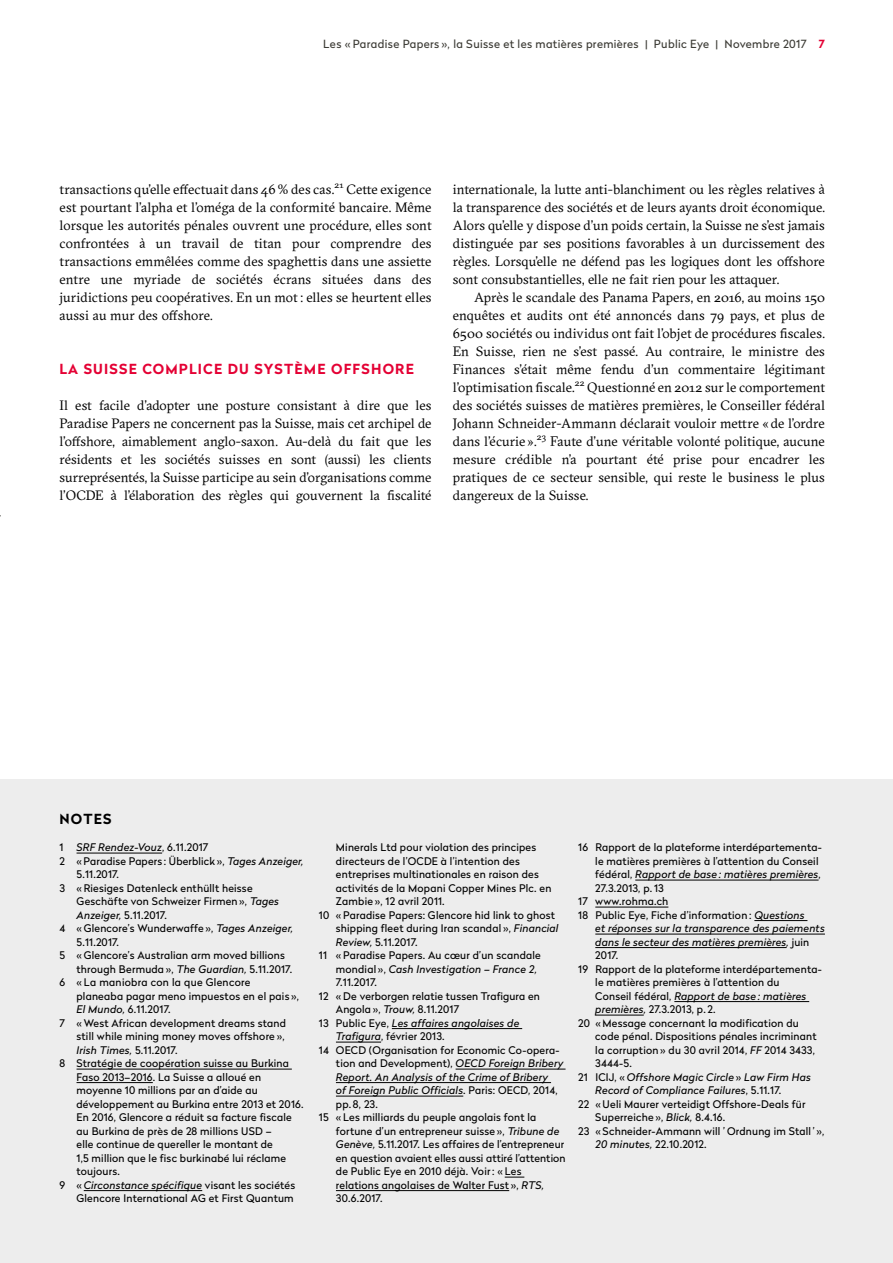
<style>
.page{position:relative;width:893px;height:1263px;background:#fff}
.page>*{position:absolute;margin:0;border:0;box-sizing:border-box;transform-origin:0 0}
._01_Untertitel_1{font:700 13.8px "Radikal";letter-spacing:.085em;color:#e40134}
._01_Untertitel_1-2{font:700 13.8px "Radikal";letter-spacing:.085em;color:#000}
._03_Lauftext_mE{font:13.5px/18px "GT Sectra";letter-spacing:.01em;color:#000;text-align:justify}
._03_Lauftext_oE{font:13.5px/18px "GT Sectra";letter-spacing:.005em;color:#000;text-align:justify}
.t1{font:11.25px "Radikal";letter-spacing:.03em;color:#3c3b35}
._04_Fussnote{font:10.5px/13.5px "Radikal";letter-spacing:.02em;color:#000}
._04_Fussnote-2{font:italic 10.5px/13.5px "Radikal";letter-spacing:.02em;color:#000}
.s1{font-weight:700;color:#e40134}
.s2{font-style:normal}
.s3{font-style:italic}
</style>
<div class="page">
<div style="left:1px;top:779px;width:892px;height:484px;background:#ededed"></div>
<hr style="left:77px;top:853px;width:85px;height:1px;background:#000">
<hr style="left:77px;top:1069px;width:215px;height:1px;background:#000">
<hr style="left:77px;top:1082px;width:76px;height:1px;background:#000">
<hr style="left:84px;top:1190px;width:118px;height:1px;background:#000">
<hr style="left:392px;top:1028px;width:130px;height:1px;background:#000">
<hr style="left:336px;top:1042px;width:45px;height:1px;background:#000">
<hr style="left:456px;top:1069px;width:110px;height:1px;background:#000">
<hr style="left:336px;top:1082px;width:215px;height:1px;background:#000">
<hr style="left:336px;top:1096px;width:127px;height:1px;background:#000">
<svg style="left:505px;top:1177px;width:19px;height:1px"></svg>
<hr style="left:336px;top:1190px;width:173px;height:1px;background:#000">
<hr style="left:635px;top:880px;width:184px;height:1px;background:#000">
<hr style="left:595px;top:907px;width:73px;height:1px;background:#000">
<hr style="left:754px;top:920px;width:53px;height:1px;background:#000">
<hr style="left:595px;top:934px;width:230px;height:1px;background:#000">
<hr style="left:595px;top:947px;width:192px;height:1px;background:#000">
<hr style="left:674px;top:1001px;width:135px;height:1px;background:#000">
<hr style="left:595px;top:1015px;width:49px;height:1px;background:#000">
<p class="t1" style="left:323px;top:36px;width:503px">Les « Paradise Papers », la Suisse et les matières premières | Public Eye | Novembre 2017 <span class="s1">7</span></p>
<p class="_03_Lauftext_mE" style="left:60px;top:180px;width:374px">transactions qu’elle effectuait dans 46 % des cas.<sup>21</sup> Cette exigence est pourtant l’alpha et l’oméga de la conformité bancaire. Même lorsque les autorités pénales ouvrent une procédure, elles sont confrontées à un travail de titan pour comprendre des transactions emmêlées comme des spaghettis dans une assiette entre une myriade de sociétés écrans situées dans des juridictions peu coopératives. En un mot: elles se heurtent elles aussi au mur des offshore.</p>
<p class="_01_Untertitel_1" style="left:60px;top:359px;width:356px">LA SUISSE COMPLICE DU SYSTÈME OFFSHORE</p>
<p class="_03_Lauftext_oE" style="left:60px;top:396px;width:374px">Il est facile d’adopter une posture consistant à dire que les Paradise Papers ne concernent pas la Suisse, mais cet archipel de l’offshore, aimablement anglo-saxon. Au-delà du fait que les résidents et les sociétés suisses en sont (aussi) les clients surreprésentés, la Suisse participe au sein d’organisations comme l’OCDE à l’élaboration des règles qui gouvernent la fiscalité</p>
<p class="_03_Lauftext_oE" style="left:453px;top:180px;width:374px">internationale, la lutte anti-blanchiment ou les règles relatives à la transparence des sociétés et de leurs ayants droit économique.<br>Alors qu’elle y dispose d’un poids certain, la Suisse ne s’est jamais distinguée par ses positions favorables à un durcissement des règles. Lorsqu’elle ne défend pas les logiques dont les offshore sont consubstantielles, elle ne fait rien pour les attaquer.</p>
<p class="_03_Lauftext_mE" style="left:453px;top:288px;width:374px;text-indent:21px">Après le scandale des Panama Papers, en 2016, au moins 150 enquêtes et audits ont été annoncés dans 79 pays, et plus de 6500 sociétés ou individus ont fait l’objet de procédures fiscales.<br>En Suisse, rien ne s’est passé. Au contraire, le ministre des Finances s’était même fendu d’un commentaire légitimant l’optimisation fiscale.<sup>22</sup> Questionné en 2012 sur le comportement des sociétés suisses de matières premières, le Conseiller fédéral Johann Schneider-Ammann déclarait vouloir mettre « de l’ordre dans l’écurie ».<sup>23</sup> Faute d’une véritable volonté politique, aucune mesure crédible n’a pourtant été prise pour encadrer les pratiques de ce secteur sensible, qui reste le business le plus dangereux de la Suisse.</p>
<p class="_01_Untertitel_1-2" style="left:60px;top:809px;width:53px">NOTES</p>
<p class="_04_Fussnote-2" style="left:60px;top:840px;width:151px"><span class="s2">1</span> SRF Rendez-Vouz<span class="s2">, 6.11.2017</span></p>
<p class="_04_Fussnote" style="left:77px;top:853px;width:228px;text-indent:-17px">2 « Paradise Papers : Überblick », <span class="s3">Tages Anzeiger,<br></span>5.11.2017.</p>
<p class="_04_Fussnote" style="left:77px;top:880px;width:204px;text-indent:-17px">3 « Riesiges Datenleck enthüllt heisse<br>Geschäfte von Schweizer Firmen », <span class="s3">Tages<br>Anzeiger,</span> 5.11.2017.</p>
<p class="_04_Fussnote" style="left:77px;top:921px;width:218px;text-indent:-17px">4 « Glencore’s Wunderwaffe », <span class="s3">Tages Anzeiger,<br></span>5.11.2017.</p>
<p class="_04_Fussnote" style="left:77px;top:948px;width:217px;text-indent:-17px">5 « Glencore’s Australian arm moved billions through Bermuda », <span class="s3">The Guardian,</span> 5.11.2017.</p>
<p class="_04_Fussnote" style="left:77px;top:975px;width:224px;text-indent:-17px">6 « La maniobra con la que Glencore planeaba pagar meno impuestos en el pais »,<br><span class="s3">El Mundo,</span> 6.11.2017.</p>
<p class="_04_Fussnote" style="left:77px;top:1015px;width:211px;text-indent:-17px">7 « West African development dreams stand still while mining money moves offshore »,<br><span class="s3">Irish Times,</span> 5.11.2017.</p>
<p class="_04_Fussnote" style="left:77px;top:1056px;width:229px;text-indent:-17px">8 Stratégie de coopération suisse au Burkina Faso 2013–2016. La Suisse a alloué en moyenne 10 millions par an d’aide au développement au Burkina entre 2013 et 2016.<br>En 2016, Glencore a réduit sa facture fiscale au Burkina de près de 28 millions USD –<br>elle continue de quereller le montant de<br>1,5 million que le fisc burkinabé lui réclame toujours.</p>
<p class="_04_Fussnote" style="left:60px;top:1177px;width:237px;text-align:right">9 «<span class="s3">Circonstance spécifique</span> visant les sociétés<br>Glencore International AG et First Quantum</p>
<p class="_04_Fussnote" style="left:336px;top:840px;width:217px">Minerals Ltd pour violation des principes directeurs de l’OCDE à l’intention des entreprises multinationales en raison des activités de la Mopani Copper Mines Plc. en Zambie », 12 avril 2011.</p>
<p class="_04_Fussnote" style="left:336px;top:907px;width:224px;text-indent:-17px">10 « Paradise Papers: Glencore hid link to ghost shipping fleet during Iran scandal », <span class="s3">Financial<br>Review,</span> 5.11.2017.</p>
<p class="_04_Fussnote" style="left:336px;top:948px;width:206px;text-indent:-17px">11 « Paradise Papers. Au cœur d’un scandale mondial », <span class="s3">Cash Investigation – France 2,<br></span>7.11.2017.</p>
<p class="_04_Fussnote" style="left:336px;top:988px;width:205px;text-indent:-17px">12 « De verborgen relatie tussen Trafigura en<br>Angola », <span class="s3">Trouw,</span> 8.11.2017</p>
<p class="_04_Fussnote-2" style="left:336px;top:1015px;width:185px;text-indent:-17px"><span class="s2">13 Public Eye,</span> Les affaires angolaises de<br>Trafigura<span class="s2">, février 2013.</span></p>
<p class="_04_Fussnote" style="left:336px;top:1042px;width:229px;text-indent:-17px">14 OECD (Organisation for Economic Co-opera&shy;tion and Development), <span class="s3">OECD Foreign Bribery Report. An Analysis of the Crime of Bribery<br>of Foreign Public Officials</span>. Paris: OECD, 2014, pp. 8, 23.</p>
<p class="_04_Fussnote" style="left:336px;top:1110px;width:231px;text-indent:-17px">15 « Les milliards du peuple angolais font la fortune d’un entrepreneur suisse », <span class="s3">Tribune de Genève,</span> 5.11.2017. Les affaires de l’entrepreneur en question avaient elles aussi attiré l’attention de Public Eye en 2010 déjà. Voir : « Les relations angolaises de Walter Fust », <span class="s3">RTS, </span>30.6.2017.</p>
<p class="_04_Fussnote" style="left:595px;top:840px;width:228px;text-indent:-17px">16 Rapport de la plateforme interdépartementa&shy;le matières premières à l’attention du Conseil fédéral, <span class="s3">Rapport de base : matières premières</span>, 27.3.2013, p.13</p>
<p class="_04_Fussnote" style="left:578px;top:894px;width:92px">17 www.rohma.ch</p>
<p class="_04_Fussnote-2" style="left:595px;top:907px;width:231px;text-indent:-17px"><span class="s2">18 Public Eye, Fiche d’information :</span> Questions<br>et réponses sur la transparence des paiements dans le secteur des matières premières, <span class="s2">juin 2017.</span></p>
<p class="_04_Fussnote" style="left:595px;top:961px;width:228px;text-indent:-17px">19 Rapport de la plateforme interdépartementa&shy;le matières premières à l’attention du<br>Conseil fédéral, <span class="s3">Rapport de base : matières premières,</span> 27.3.2013, p. 2.</p>
<p class="_04_Fussnote" style="left:595px;top:1015px;width:223px;text-indent:-17px">20 « Message concernant la modification du code pénal. Dispositions pénales incriminant la corruption » du 30 avril 2014, <span class="s3">FF</span> 2014 3433, 3444-5.</p>
<p class="_04_Fussnote-2" style="left:595px;top:1069px;width:217px;text-indent:-17px"><span class="s2">21 ICIJ, «</span> Offshore Magic Circle <span class="s2">»</span> Law Firm Has<br>Record of Compliance Failures<span class="s2">, 5.11.17.</span></p>
<p class="_04_Fussnote" style="left:595px;top:1096px;width:212px;text-indent:-17px">22 «Ueli Maurer verteidigt Offshore-Deals für<br>Superreiche », <span class="s3">Blick,</span> 8.4.16.</p>
<p class="_04_Fussnote" style="left:595px;top:1123px;width:231px;text-indent:-17px">23 « Schneider-Ammann will ’ Ordnung im Stall ’ »,<br><span class="s3">20 minutes,</span> 22.10.2012.</p>
</div>
